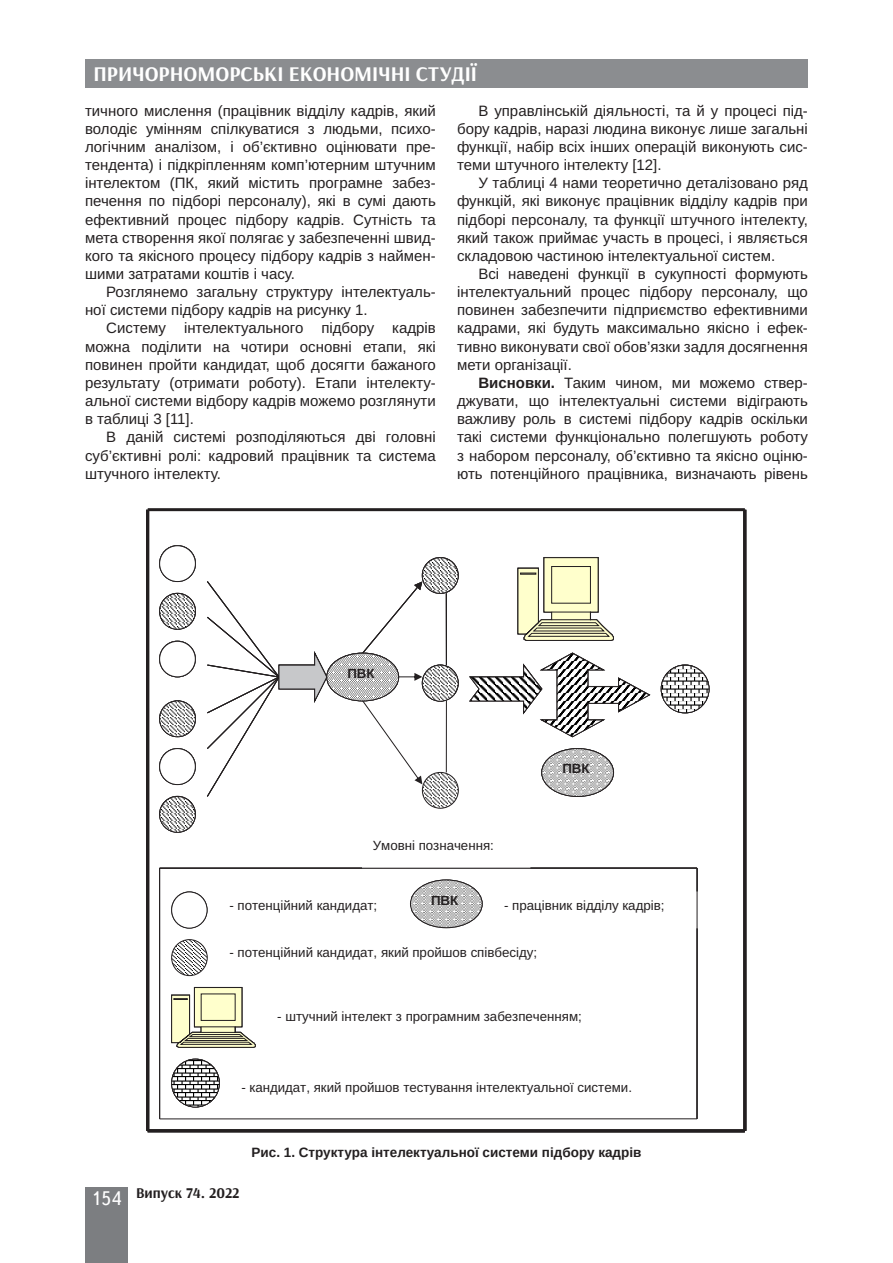
<style>
.page{position:relative;width:893px;height:1263px;background:#fff}
.page>*{position:absolute;margin:0;border:0;box-sizing:border-box;transform-origin:0 0}
.t1{font:700 21px "Arsenal";color:#fff}
.Текст_основной_G{font:15px/18.1px "Arimo";color:#231f20;text-align:justify}
.t2{font:700 15px "Arsenal";color:#231f20}
.Рисунок{font:700 13.5px "Arimo";color:#231f20}
.t3{font:13.35px "Arimo Roman";color:#231f20}
.t4{font:700 13.35px "Arimo";color:#231f20}
.s1{font-weight:700}
.s2{font-family:"Ukrainian Text";font-weight:400;font-size:19.5px;color:#fff}
</style>
<div class="page">
<div style="left:85px;top:59px;width:723px;height:29px;background:#8b8d90"></div>
<div style="left:85px;top:1186px;width:43px;height:76px;background:#7c7e81"></div>
<svg style="left:422px;top:557px;width:36px;height:36px"></svg>
<div style="left:422px;top:664px;width:37px;height:37px;border:1px solid #231f20;border-radius:50%"></div>
<svg style="left:422px;top:772px;width:36px;height:36px"></svg>
<div style="left:422px;top:772px;width:37px;height:37px;border:1px solid #231f20;border-radius:50%"></div>
<img style="left:428px;top:783px;width:25px;height:15px">
<svg style="left:399px;top:673px;width:23px;height:8px"></svg>
<svg style="left:362px;top:700px;width:60px;height:84px"></svg>
<hr style="left:446px;top:701px;width:1px;height:71px;background:#231f20">
<hr style="left:148px;top:508px;width:597px;height:3px;background:#231f20">
<div style="left:171px;top:891px;width:37px;height:37px;border:1px solid #231f20;border-radius:50%"></div>
<svg style="left:172px;top:940px;width:35px;height:35px"></svg>
<div style="left:171px;top:939px;width:37px;height:37px;border:1px solid #231f20;border-radius:50%"></div>
<img style="left:177px;top:950px;width:25px;height:15px">
<hr style="left:160px;top:1118px;width:537px;height:1px;background:#231f20">
<div style="left:422px;top:664px;width:37px;height:38px;border:1px solid #231f20;border-radius:50%"></div>
<hr style="left:160px;top:867px;width:537px;height:2px;background:#231f20">
<div style="left:172px;top:892px;width:35px;height:36px;background:#fff;border-radius:50%"></div>
<div style="left:171px;top:891px;width:37px;height:38px;border:1px solid #231f20;border-radius:50%"></div>
<svg style="left:410px;top:880px;width:72px;height:48px"></svg>
<div style="left:410px;top:879px;width:73px;height:49px;border:1px solid #231f20;border-radius:50%"></div>
<img style="left:421px;top:892px;width:50px;height:23px">
<hr style="left:159px;top:868px;width:1px;height:251px;background:#231f20">
<svg style="left:517px;top:557px;width:97px;height:84px"></svg>
<div style="left:159px;top:545px;width:37px;height:37px;border:1px solid #231f20;border-radius:50%"></div>
<svg style="left:160px;top:593px;width:35px;height:36px"></svg>
<div style="left:159px;top:593px;width:37px;height:37px;border:1px solid #231f20;border-radius:50%"></div>
<img style="left:165px;top:604px;width:25px;height:15px">
<div style="left:159px;top:641px;width:37px;height:36px;border:1px solid #231f20;border-radius:50%"></div>
<svg style="left:160px;top:701px;width:35px;height:36px"></svg>
<div style="left:159px;top:700px;width:37px;height:37px;border:1px solid #231f20;border-radius:50%"></div>
<img style="left:165px;top:711px;width:25px;height:15px">
<div style="left:159px;top:748px;width:37px;height:37px;border:1px solid #231f20;border-radius:50%"></div>
<svg style="left:160px;top:796px;width:35px;height:36px"></svg>
<div style="left:159px;top:796px;width:37px;height:37px;border:1px solid #231f20;border-radius:50%"></div>
<img style="left:165px;top:807px;width:25px;height:15px">
<svg style="left:327px;top:653px;width:72px;height:48px"></svg>
<div style="left:326px;top:653px;width:73px;height:48px;border:1px solid #231f20;border-radius:50%"></div>
<img style="left:338px;top:665px;width:50px;height:24px">
<svg style="left:207px;top:581px;width:121px;height:216px"></svg>
<svg style="left:422px;top:558px;width:36px;height:35px"></svg>
<div style="left:422px;top:557px;width:37px;height:37px;border:1px solid #231f20;border-radius:50%"></div>
<img style="left:428px;top:568px;width:24px;height:15px">
<svg style="left:422px;top:665px;width:36px;height:36px"></svg>
<div style="left:422px;top:665px;width:37px;height:37px;border:1px solid #231f20;border-radius:50%"></div>
<img style="left:428px;top:676px;width:24px;height:15px">
<svg style="left:542px;top:748px;width:71px;height:48px"></svg>
<div style="left:541px;top:748px;width:73px;height:49px;border:1px solid #231f20;border-radius:50%"></div>
<img style="left:553px;top:761px;width:49px;height:23px">
<svg style="left:362px;top:581px;width:60px;height:72px"></svg>
<svg style="left:661px;top:665px;width:48px;height:48px"></svg>
<div style="left:661px;top:665px;width:48px;height:48px;border:1px solid #231f20;border-radius:50%"></div>
<img style="left:669px;top:677px;width:33px;height:24px">
<hr style="left:446px;top:593px;width:1px;height:72px;background:#231f20">
<svg style="left:469px;top:652px;width:182px;height:86px"></svg>
<hr style="left:148px;top:1129px;width:597px;height:3px;background:#231f20">
<hr style="left:146px;top:510px;width:3px;height:621px;background:#231f20">
<hr style="left:743px;top:510px;width:3px;height:621px;background:#231f20">
<div style="left:362px;top:832px;width:168px;height:36px;border:1px solid #fff"></div>
<img style="left:363px;top:837px;width:166px;height:26px">
<svg style="left:171px;top:986px;width:85px;height:62px"></svg>
<svg style="left:172px;top:1059px;width:47px;height:48px"></svg>
<div style="left:171px;top:1059px;width:49px;height:48px;border:1px solid #231f20;border-radius:50%"></div>
<img style="left:179px;top:1071px;width:33px;height:24px">
<hr style="left:696px;top:868px;width:2px;height:251px;background:#231f20">
<h1 class="t1" style="left:94px;top:61px;width:385px">ПРИЧОРНОМОРСЬКІ ЕКОНОМІЧНІ СТУДІЇ</h1>
<p class="Текст_основной_G" style="left:85px;top:102px;width:352px">тичного мислення (працівник відділу кадрів, який володіє умінням спілкуватися з людьми, психо&shy;логічним аналізом, і об’єктивно оцінювати пре&shy;тендента) і підкріпленням комп’ютерним штучним інтелектом (ПК, який містить програмне забез&shy;печення по підборі персоналу), які в сумі дають ефективний процес підбору кадрів. Сутність та мета створення якої полягає у забезпеченні швид&shy;кого та якісного процесу підбору кадрів з наймен&shy;шими затратами коштів і часу.</p>
<p class="Текст_основной_G" style="left:85px;top:283px;width:352px;text-indent:21px">Розглянемо загальну структуру інтелектуаль&shy;ної системи підбору кадрів на рисунку 1.</p>
<p class="Текст_основной_G" style="left:85px;top:319px;width:352px;text-indent:21px">Систему інтелектуального підбору кадрів можна поділити на чотири основні етапи, які повинен пройти кандидат, щоб досягти бажаного результату (отримати роботу). Етапи інтелекту&shy;альної системи відбору кадрів можемо розглянути в таблиці 3 [11].</p>
<p class="Текст_основной_G" style="left:85px;top:428px;width:352px;text-indent:21px">В даній системі розподіляються дві головні суб’єктивні ролі: кадровий працівник та система штучного інтелекту.</p>
<p class="Текст_основной_G" style="left:457px;top:102px;width:352px;text-indent:21px">В управлінській діяльності, та й у процесі під&shy;бору кадрів, наразі людина виконує лише загальні функції, набір всіх інших операцій виконують сис&shy;теми штучного інтелекту [12].</p>
<p class="Текст_основной_G" style="left:457px;top:174px;width:352px;text-indent:21px">У таблиці 4 нами теоретично деталізовано ряд функцій, які виконує працівник відділу кадрів при підборі персоналу, та функції штучного інтелекту, який також приймає участь в процесі, і являється складовою частиною інтелектуальної систем.</p>
<p class="Текст_основной_G" style="left:457px;top:265px;width:352px;text-indent:21px">Всі наведені функції в сукупності формують інтелектуальний процес підбору персоналу, що повинен забезпечити підприємство ефективними кадрами, які будуть максимально якісно і ефек&shy;тивно виконувати свої обов’язки задля досягнення мети організації.</p>
<p class="Текст_основной_G" style="left:457px;top:374px;width:352px;text-indent:21px"><span class="s1">Висновки.</span> Таким чином, ми можемо ствер&shy;джувати, що інтелектуальні системи відіграють важливу роль в системі підбору кадрів оскільки такі системи функціонально полегшують роботу з набором персоналу, об’єктивно та якісно оціню&shy;ють потенційного працівника, визначають рівень</p>
<p class="t4" style="left:347px;top:664px;width:29px">ПВК</p>
<p class="t4" style="left:562px;top:759px;width:11px">П</p>
<p class="t4" style="left:562px;top:759px;width:29px">ПВК</p>
<p class="t3" style="left:373px;top:836px;width:123px">Умовні позначення:</p>
<p class="t3" style="left:229px;top:896px;width:149px">- потенційний кандидат;</p>
<p class="t4" style="left:431px;top:891px;width:29px">ПВК</p>
<p class="t3" style="left:504px;top:896px;width:162px">- працівник відділу кадрів;</p>
<p class="t3" style="left:229px;top:943px;width:309px">- потенційний кандидат, який пройшов співбесіду;</p>
<p class="t3" style="left:277px;top:1007px;width:306px">- штучний інтелект з програмним забезпеченням;</p>
<p class="t3" style="left:241px;top:1078px;width:392px">- кандидат, який пройшов тестування інтелектуальної системи.</p>
<p class="t2" style="left:91px;top:1183px;width:150px"><span class="s2">154</span> Випуск 74. 2022</p>
<p class="Рисунок" style="left:252px;top:1143px;width:391px">Рис. 1. Структура інтелектуальної системи підбору кадрів</p>
</div>
